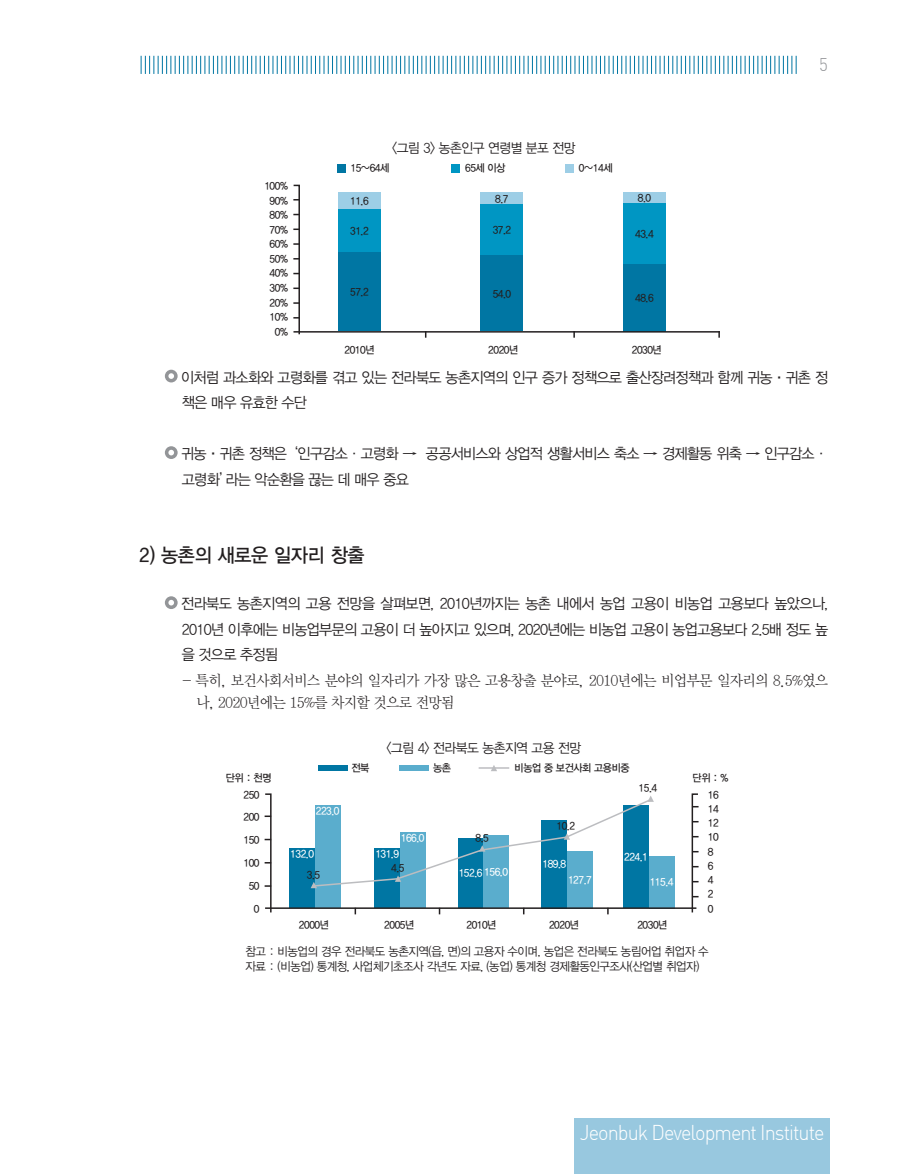
<style>
.page{position:relative;width:906px;height:1174px;background:#fff}
.page>*{position:absolute;margin:0;border:0;box-sizing:border-box;transform-origin:0 0}
.t1{font:21px "Dinlig";letter-spacing:-.05em;color:#fff;scale:.95 1}
.t2{font:19.5px "YDIYGO330";letter-spacing:-.015em;color:#231f20;scale:.95 1}
.t3{font:18px "Dinlig";color:#939598;scale:.95 1}
.t4{font:15px/25.5px "YDIYGO320";letter-spacing:-.05em;color:#231f20;scale:.95 1}
.t5{font:15px/22.5px "YDIY Mj O320";letter-spacing:-.05em;color:#231f20;scale:.95 1}
.t6{font:13.5px "YDIYGO320";letter-spacing:-.04em;color:#231f20;scale:.95 1}
.t7{font:12px/15px "YDIYGO320";letter-spacing:-.04em;color:#231f20;scale:.95 1}
.t8{font:10.5px/14.5px "YDIYGO330";letter-spacing:-.04em;color:#231f20;text-align:right;scale:.95 1}
.t9{font:10.5px "YDIYGO330";letter-spacing:-.04em;color:#fff;scale:.95 1}
.s1{font-family:"YDIYGO140 KS Cpc EUC H"}
</style>
<div class="page">
<div style="left:338px;top:193px;width:43px;height:16px;background:#9dcee6"></div>
<div style="left:481px;top:193px;width:42px;height:12px;background:#9dcee6"></div>
<div style="left:623px;top:193px;width:42px;height:10px;background:#9dcee6"></div>
<div style="left:338px;top:209px;width:43px;height:44px;background:#0096c3"></div>
<div style="left:481px;top:204px;width:42px;height:52px;background:#0096c3"></div>
<div style="left:623px;top:203px;width:42px;height:61px;background:#0096c3"></div>
<div style="left:338px;top:253px;width:43px;height:78px;background:#0076a3"></div>
<div style="left:481px;top:256px;width:42px;height:75px;background:#0076a3"></div>
<div style="left:623px;top:264px;width:42px;height:67px;background:#0076a3"></div>
<hr style="left:293px;top:331px;width:427px;height:1px;background:#231f20">
<svg style="left:573px;top:332px;width:2px;height:6px"></svg>
<svg style="left:718px;top:332px;width:2px;height:6px"></svg>
<svg style="left:293px;top:184px;width:8px;height:151px"></svg>
<div style="left:338px;top:164px;width:8px;height:8px;background:#0076a3"></div>
<div style="left:565px;top:164px;width:9px;height:8px;background:#9dcee6"></div>
<div style="left:451px;top:164px;width:8px;height:8px;background:#0096c3"></div>
<svg style="left:165px;top:370px;width:13px;height:12px"></svg>
<svg style="left:165px;top:446px;width:13px;height:13px"></svg>
<svg style="left:165px;top:596px;width:13px;height:13px"></svg>
<div style="left:289px;top:848px;width:26px;height:60px;background:#0076a3"></div>
<div style="left:315px;top:805px;width:25px;height:103px;background:#5aadcd"></div>
<div style="left:374px;top:848px;width:26px;height:60px;background:#0076a3"></div>
<div style="left:541px;top:820px;width:26px;height:88px;background:#0076a3"></div>
<div style="left:458px;top:838px;width:25px;height:70px;background:#0076a3"></div>
<div style="left:623px;top:805px;width:26px;height:103px;background:#0076a3"></div>
<div style="left:400px;top:832px;width:25px;height:76px;background:#5aadcd"></div>
<div style="left:567px;top:850px;width:25px;height:58px;background:#5aadcd"></div>
<div style="left:483px;top:835px;width:26px;height:73px;background:#5aadcd"></div>
<div style="left:649px;top:856px;width:25px;height:52px;background:#5aadcd"></div>
<svg style="left:264px;top:793px;width:8px;height:120px"></svg>
<svg style="left:691px;top:793px;width:8px;height:120px"></svg>
<div style="left:318px;top:765px;width:30px;height:6px;background:#0076a3"></div>
<div style="left:399px;top:765px;width:30px;height:6px;background:#5aadcd"></div>
<hr style="left:478px;top:767px;width:31px;height:1px;background:#bcbdc0">
<svg style="left:491px;top:765px;width:6px;height:6px"></svg>
<hr style="left:265px;top:907px;width:431px;height:2px;background:#231f20">
<svg style="left:354px;top:907px;width:2px;height:7px"></svg>
<svg style="left:311px;top:796px;width:343px;height:92px"></svg>
<div style="left:574px;top:1118px;width:255px;height:56px;background:#98c8df"></div>
<svg style="left:141px;top:56px;width:656px;height:18px"></svg>
<p class="t8" style="left:264px;top:179px;width:26px">100%<br>90%<br>80%<br>70%<br>60%<br>50%<br>40%<br>30%<br>20%<br>10%<br>0%</p>
<p class="t6" style="left:392px;top:140px;width:195px">&lt;그림 3&gt; 농촌인구 연령별 분포 전망</p>
<p class="t8" style="left:350px;top:161px;width:42px">15~64세</p>
<p class="t8" style="left:465px;top:161px;width:44px">65세 이상</p>
<p class="t8" style="left:579px;top:161px;width:37px">0~14세</p>
<p class="t8" style="left:350px;top:194px;width:21px">11.6</p>
<p class="t8" style="left:495px;top:192px;width:15px">8.7</p>
<p class="t8" style="left:638px;top:191px;width:15px">8.0</p>
<p class="t8" style="left:350px;top:224px;width:21px">31.2</p>
<p class="t8" style="left:493px;top:223px;width:21px">37.2</p>
<p class="t8" style="left:635px;top:226px;width:21px">43.4</p>
<p class="t8" style="left:350px;top:285px;width:21px">57.2</p>
<p class="t8" style="left:493px;top:286px;width:21px">54.0</p>
<p class="t8" style="left:635px;top:290px;width:21px">48.6</p>
<p class="t3" style="left:819px;top:54px;width:11px">5</p>
<p class="t8" style="left:344px;top:342px;width:33px">2010년</p>
<p class="t8" style="left:488px;top:342px;width:33px">2020년</p>
<p class="t8" style="left:632px;top:342px;width:33px">2030년</p>
<p class="t4" style="left:181px;top:364px;width:682px">이처럼 과소화와 고령화를 겪고 있는 전라북도 농촌지역의 인구 증가 정책으로 출산장려정책과 함께 귀농<span class="s1">·</span>귀촌 정 책은 매우 유효한 수단</p>
<p class="t4" style="left:181px;top:441px;width:682px">귀농<span class="s1">·</span>귀촌 정책은 ‘인구감소·고령화 → 공공서비스와 상업적 생활서비스 축소 → 경제활동 위축 → 인구감소· 고령화’라는 악순환을 끊는 데 매우 중요</p>
<h2 class="t2" style="left:139px;top:544px;width:239px">2) 농촌의 새로운 일자리 창출</h2>
<p class="t4" style="left:181px;top:591px;width:682px;text-align:justify">전라북도 농촌지역의 고용 전망을 살펴보면, 2010년까지는 농촌 내에서 농업 고용이 비농업 고용보다 높았으나, 2010년 이후에는 비농업부문의 고용이 더 높아지고 있으며, 2020년에는 비농업 고용이 농업고용보다 2.5배 정도 높 을 것으로 추정됨</p>
<p class="t5" style="left:196px;top:669px;width:666px;text-indent:-15px">- 특히, 보건사회서비스 분야의 일자리가 가장 많은 고용창출 분야로, 2010년에는 비업부문 일자리의 8.5%였으 나, 2020년에는 15%를 차지할 것으로 전망됨</p>
<p class="t6" style="left:386px;top:740px;width:207px">&lt;그림 4&gt; 전라북도 농촌지역 고용 전망</p>
<p class="t8" style="left:433px;top:761px;width:20px">농촌</p>
<p class="t8" style="left:514px;top:761px;width:123px">비농업 중 보건사회 고용비중</p>
<p class="t8" style="left:351px;top:761px;width:20px">전북</p>
<p class="t8" style="left:226px;top:771px;width:50px">단위 : 천명</p>
<p class="t8" style="left:692px;top:771px;width:39px">단위 : %</p>
<p class="t8" style="left:243px;top:783px;width:18px;line-height:22.8px">250<br>200<br>150<br>100<br>50<br>0</p>
<p class="t8" style="left:708px;top:787px;width:13px;text-align:left">16<br>14<br>12<br>10<br>8<br>6<br>4<br>2<br>0</p>
<p class="t8" style="left:299px;top:917px;width:33px">2000년</p>
<p class="t8" style="left:384px;top:917px;width:33px">2005년</p>
<p class="t8" style="left:466px;top:917px;width:33px">2010년</p>
<p class="t8" style="left:549px;top:917px;width:33px">2020년</p>
<p class="t8" style="left:637px;top:917px;width:33px">2030년</p>
<p class="t8" style="left:638px;top:780px;width:21px">15.4</p>
<p class="t9" style="left:316px;top:804px;width:26px">223.0</p>
<p class="t8" style="left:556px;top:818px;width:21px">10.2</p>
<p class="t8" style="left:475px;top:830px;width:15px">8.5</p>
<p class="t9" style="left:401px;top:832px;width:26px">166.0</p>
<p class="t9" style="left:290px;top:847px;width:26px">132.0</p>
<p class="t9" style="left:375px;top:847px;width:26px">131.9</p>
<p class="t9" style="left:624px;top:851px;width:26px">224.1</p>
<p class="t9" style="left:542px;top:858px;width:26px">189.8</p>
<p class="t8" style="left:391px;top:860px;width:15px">4.5</p>
<p class="t9" style="left:484px;top:866px;width:26px">156.0</p>
<p class="t9" style="left:459px;top:867px;width:26px">152.6</p>
<p class="t8" style="left:307px;top:867px;width:15px">3.5</p>
<p class="t9" style="left:568px;top:873px;width:26px">127.7</p>
<p class="t9" style="left:649px;top:876px;width:26px">115.4</p>
<p class="t7" style="left:245px;top:944px;width:489px">참고 : 비농업의 경우 전라북도 농촌지역(읍, 면)의 고용자 수이며, 농업은 전라북도 농림어업 취업자 수 자료 : (비농업) 통계청, 사업체기초조사 각년도 자료, (농업) 통계청 경제활동인구조사(산업별 취업자)</p>
<h1 class="t1" style="left:580px;top:1119px;width:259px">Jeonbuk Development Institute</h1>
</div>
